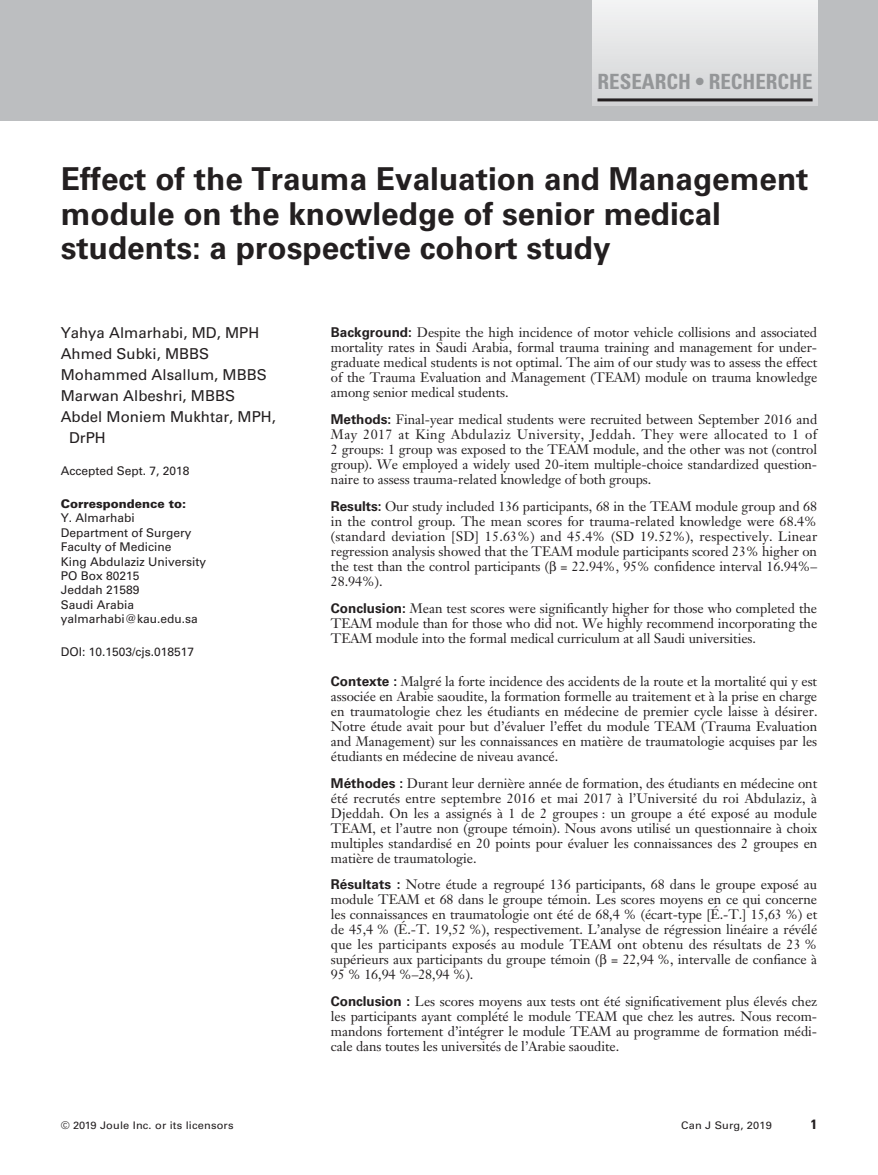
<style>
.page{position:relative;width:878px;height:1175px;background:#fff}
.page>*{position:absolute;margin:0;border:0;box-sizing:border-box;transform-origin:0 0}
.t1{font:700 31.5px/34.5px "Univers LT Std";color:#231f20}
.t2{font:700 condensed 21px "Univers LT Std";color:#949698}
.t3{font:15px "Univers LT Std";color:#231f20}
.t4{font:13.5px/15px "Janson Text LT Std";letter-spacing:-.005em;color:#231f20;text-align:justify}
.t5{font:700 condensed 13.5px "Univers LT Std";color:#231f20;scale:1.05 1}
.t6{font:12px/14.4px "Univers LT Std";color:#231f20}
.t7{font:900 12px "Univers LT Std";color:#231f20}
.t8{font:10.5px "Univers LT Std";letter-spacing:.015em;color:#231f20;scale:1.05 1}
.s1{font-family:"Univers LT Std";font-weight:700}
</style>
<div class="page">
<div style="left:0;top:0;width:878px;height:120px;background:#bcbec0"></div>
<div style="left:593px;top:0;width:224px;height:106px;background:linear-gradient(to bottom,#f3f4f4,#d2d3d5)"></div>
<hr style="left:597px;top:98px;width:215px;height:3px;background:#231f20">
<h2 class="t2" style="left:597px;top:69px;width:216px">RESEARCH • RECHERCHE</h2>
<h1 class="t1" style="left:61px;top:162px;width:749px">Effect of the Trauma Evaluation and Management module on the knowledge of senior medical students: a prospective cohort study</h1>
<p class="t3" style="left:61px;top:324px;width:200px">Yahya Almarhabi, MD, MPH</p>
<p class="t3" style="left:61px;top:345px;width:150px">Ahmed Subki, MBBS</p>
<p class="t3" style="left:61px;top:366px;width:207px">Mohammed Alsallum, MBBS</p>
<p class="t3" style="left:61px;top:387px;width:176px">Marwan Albeshri, MBBS</p>
<p class="t3" style="left:61px;top:408px;width:216px">Abdel Moniem Mukhtar, MPH,</p>
<p class="t3" style="left:69px;top:429px;width:38px">DrPH</p>
<p class="t6" style="left:61px;top:464px;width:130px">Accepted Sept. 7, 2018</p>
<p class="t7" style="left:61px;top:496px;width:127px">Correspondence to:</p>
<p class="t6" style="left:61px;top:511px;width:147px">Y. Almarhabi<br>Department of Surgery<br>Faculty of Medicine<br>King Abdulaziz University<br>PO Box 80215<br>Jeddah 21589<br>Saudi Arabia yalmarhabi@kau.edu.sa</p>
<p class="t6" style="left:61px;top:644px;width:135px">DOI: 10.1503/cjs.018517</p>
<p class="t4" style="left:331px;top:325px;width:488px"><span class="s1">Background:</span> Despite the high incidence of motor vehicle collisions and associated mortality rates in Saudi Arabia, formal trauma training and management for under&shy;graduate medical students is not optimal. The aim of our study was to assess the effect of the Trauma Evaluation and Management (TEAM) module on trauma knowledge among senior medical students.</p>
<p class="t4" style="left:331px;top:412px;width:488px"><span class="s1">Methods:</span> Final-year medical students were recruited between September 2016 and May 2017 at King Abdulaziz University, Jeddah. They were allocated to 1 of 2 groups: 1 group was exposed to the TEAM module, and the other was not (control group). We employed a widely used 20-item multiple-choice standardized question&shy;naire to assess trauma-related knowledge of both groups.</p>
<p class="t4" style="left:331px;top:498px;width:488px"><span class="s1">Results:</span> Our study included 136 participants, 68 in the TEAM module group and 68 in the control group. The mean scores for trauma-related knowledge were 68.4% (standard deviation [SD] 15.63%) and 45.4% (SD 19.52%), respectively. Linear regression analysis showed that the TEAM module participants scored 23% higher on the test than the control participants ( = 22.94%, 95% confidence interval 16.94%– 28.94%).</p>
<p class="t4" style="left:331px;top:600px;width:488px"><span class="s1">Conclusion:</span> Mean test scores were significantly higher for those who completed the TEAM module than for those who did not. We highly recommend incorporating the TEAM module into the formal medical curriculum at all Saudi universities.</p>
<p class="t4" style="left:331px;top:673px;width:488px"><span class="s1">Contexte :</span> Malgré la forte incidence des accidents de la route et la mortalité qui y est associée en Arabie saoudite, la formation formelle au traitement et à la prise en charge en traumatologie chez les étudiants en médecine de premier cycle laisse à désirer.<br>Notre étude avait pour but d’évaluer l’effet du module TEAM (Trauma Evaluation and Management) sur les connaissances en matière de traumatologie acquises par les étudiants en médecine de niveau avancé.</p>
<p class="t4" style="left:331px;top:775px;width:488px"><span class="s1">Méthodes :</span> Durant leur dernière année de formation, des étudiants en médecine ont été recrutés entre septembre 2016 et mai 2017 à l’Université du roi Abdulaziz, à Djeddah. On les a assignés à 1 de 2 groupes : un groupe a été exposé au module TEAM, et l’autre non (groupe témoin). Nous avons utilisé un questionnaire à choix multiples standardisé en 20 points pour évaluer les connaissances des 2 groupes en matière de traumatologie.</p>
<p class="t4" style="left:331px;top:877px;width:488px"><span class="s1">Résultats :</span> Notre étude a regroupé 136 participants, 68 dans le groupe exposé au module TEAM et 68 dans le groupe témoin. Les scores moyens en ce qui concerne les connaissances en traumatologie ont été de 68,4 % (écart-type [É.-T.] 15,63 %) et de 45,4 % (É.-T. 19,52 %), respectivement. L’analyse de régression linéaire a révélé que les participants exposés au module TEAM ont obtenu des résultats de 23 % supérieurs aux participants du groupe témoin ( = 22,94 %, intervalle de confiance à 95 % 16,94 %–28,94 %).</p>
<p class="t4" style="left:331px;top:993px;width:488px"><span class="s1">Conclusion :</span> Les scores moyens aux tests ont été significativement plus élevés chez les participants ayant complété le module TEAM que chez les autres. Nous recom&shy;mandons fortement d’intégrer le module TEAM au programme de formation médi&shy;cale dans toutes les universités de l’Arabie saoudite.</p>
<p class="t8" style="left:61px;top:1119px;width:166px">© 2019 Joule Inc. or its licensors</p>
<p class="t8" style="left:681px;top:1119px;width:88px">Can J Surg, 2019</p>
<p class="t5" style="left:810px;top:1116px;width:7px">1</p>
</div>
